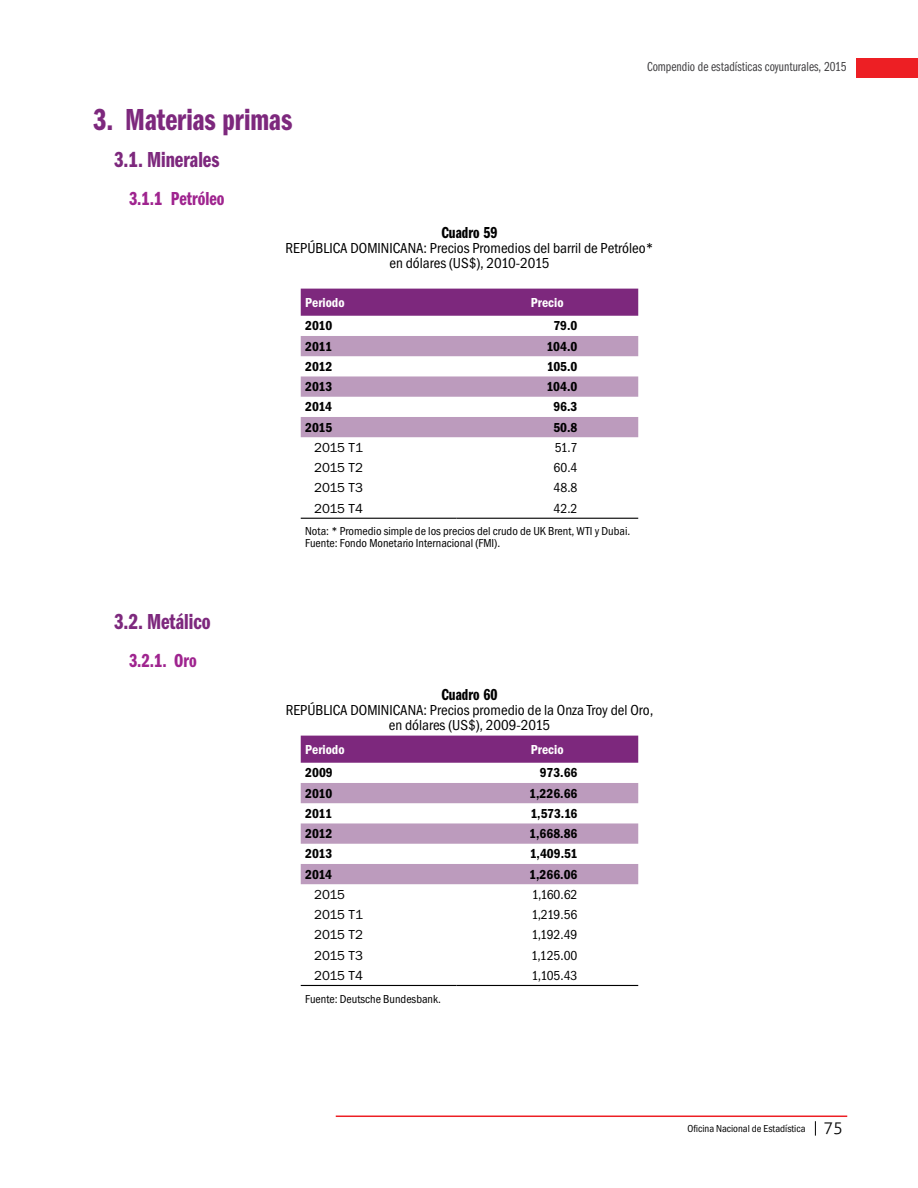
<style>
.page{position:relative;width:918px;height:1188px;background:#fff}
.page>*{position:absolute;margin:0;border:0;box-sizing:border-box;transform-origin:0 0}
.t1{font:31.5px "ITC Franklin Gothic Std Dm Cp";color:#7d287d}
.t2{font:22.5px "ITC Franklin Gothic Std Dm Cp";color:#7d287d}
.t3{font:19.5px "ITC Franklin Gothic Std Dm Cp";color:#9f248f}
.t4{font:16.5px "Franklin Got Itc TOT Dem Com";color:#000}
.t5{font:15px/15px "Franklin Got Itc TOT Boo Con";color:#000;text-align:center}
.t6{font:13.5px "Franklin Got Itc TOT Dem Con";color:#000}
.t7{font:13.5px "Franklin Got Itc TOT Boo Con";color:#000}
.t8{font:13.5px "Franklin Got Itc TOT Boo";letter-spacing:-.015em;color:#000}
.t9{font:13.5px "Franklin Got Itc TOT Boo Com";color:#414042}
.t10{font:13.5px "Franklin Got Itc TOT Dem Con";color:#fff}
.t11{font:12px/12px "Franklin Got Itc TOT Boo Con";color:#000}
.t12{font:10.5px "Franklin Got Itc TOT Boo Con";color:#000}
.s1{font-family:"Aller";font-weight:300;font-size:16.5px}
</style>
<div class="page">
<div style="left:856px;top:58px;width:62px;height:19px;background:#ed1f24"></div>
<svg style="left:815px;top:1121px;width:1px;height:15px"></svg>
<hr style="left:336px;top:1116px;width:511px;height:1px;background:#ed1f24">
<div style="left:301px;top:289px;width:337px;height:27px;background:#7d287d"></div>
<svg style="left:301px;top:336px;width:337px;height:101px"></svg>
<hr style="left:301px;top:518px;width:155px;height:1px;background:#000">
<hr style="left:456px;top:518px;width:182px;height:1px;background:#000">
<div style="left:301px;top:736px;width:337px;height:27px;background:#7d287d"></div>
<svg style="left:301px;top:783px;width:337px;height:101px"></svg>
<hr style="left:301px;top:985px;width:155px;height:1px;background:#000">
<hr style="left:456px;top:985px;width:182px;height:1px;background:#000">
<h1 class="t1" style="left:93px;top:102px;width:201px">3. Materias primas</h1>
<h2 class="t2" style="left:114px;top:147px;width:107px">3.1. Minerales</h2>
<h3 class="t3" style="left:129px;top:187px;width:97px">3.1.1 Petróleo</h3>
<p class="t9" style="left:647px;top:59px;width:201px">Compendio de estadísticas coyunturales, 2015</p>
<h2 class="t2" style="left:114px;top:609px;width:98px">3.2. Metálico</h2>
<h3 class="t3" style="left:129px;top:649px;width:69px">3.2.1. Oro</h3>
<p class="t4" style="left:441px;top:223px;width:58px">Cuadro 59</p>
<p class="t5" style="left:286px;top:240px;width:369px">REPÚBLICA DOMINICANA: Precios Promedios del barril de Petróleo* en dólares (US$), 2010-2015</p>
<p class="t10" style="left:305px;top:294px;width:41px">Periodo</p>
<p class="t10" style="left:531px;top:294px;width:34px">Precio</p>
<p class="t6" style="left:305px;top:318px;width:28px">2010</p>
<p class="t6" style="left:553px;top:318px;width:26px">79.0</p>
<p class="t6" style="left:305px;top:338px;width:28px">2011</p>
<p class="t6" style="left:547px;top:338px;width:32px">104.0</p>
<p class="t6" style="left:305px;top:359px;width:29px">2012</p>
<p class="t6" style="left:547px;top:359px;width:32px">105.0</p>
<p class="t6" style="left:305px;top:379px;width:29px">2013</p>
<p class="t6" style="left:547px;top:379px;width:32px">104.0</p>
<p class="t6" style="left:305px;top:399px;width:28px">2014</p>
<p class="t6" style="left:553px;top:399px;width:26px">96.3</p>
<p class="t6" style="left:305px;top:419px;width:29px">2015</p>
<p class="t6" style="left:553px;top:419px;width:26px">50.8</p>
<p class="t8" style="left:314px;top:440px;width:50px">2015 T1</p>
<p class="t7" style="left:555px;top:440px;width:24px">51.7</p>
<p class="t8" style="left:314px;top:460px;width:50px">2015 T2</p>
<p class="t7" style="left:554px;top:460px;width:25px">60.4</p>
<p class="t8" style="left:314px;top:480px;width:50px">2015 T3</p>
<p class="t7" style="left:554px;top:480px;width:25px">48.8</p>
<p class="t8" style="left:314px;top:501px;width:50px">2015 T4</p>
<p class="t7" style="left:554px;top:501px;width:25px">42.2</p>
<p class="t11" style="left:305px;top:525px;width:327px">Nota: * Promedio simple de los precios del crudo de UK Brent, WTI y Dubai.<br>Fuente: Fondo Monetario Internacional (FMI).</p>
<p class="t4" style="left:441px;top:685px;width:58px">Cuadro 60</p>
<p class="t5" style="left:286px;top:702px;width:369px">REPÚBLICA DOMINICANA: Precios promedio de la Onza Troy del Oro, en dólares (US$), 2009-2015</p>
<p class="t10" style="left:305px;top:741px;width:41px">Periodo</p>
<p class="t10" style="left:531px;top:741px;width:34px">Precio</p>
<p class="t6" style="left:305px;top:765px;width:29px">2009</p>
<p class="t6" style="left:540px;top:765px;width:39px">973.66</p>
<p class="t6" style="left:305px;top:785px;width:28px">2010</p>
<p class="t6" style="left:529px;top:785px;width:50px">1,226.66</p>
<p class="t6" style="left:305px;top:806px;width:28px">2011</p>
<p class="t6" style="left:530px;top:806px;width:49px">1,573.16</p>
<p class="t6" style="left:305px;top:826px;width:29px">2012</p>
<p class="t6" style="left:529px;top:826px;width:50px">1,668.86</p>
<p class="t6" style="left:305px;top:846px;width:29px">2013</p>
<p class="t6" style="left:530px;top:846px;width:49px">1,409.51</p>
<p class="t6" style="left:305px;top:866px;width:28px">2014</p>
<p class="t6" style="left:529px;top:866px;width:50px">1,266.06</p>
<p class="t8" style="left:314px;top:887px;width:32px">2015</p>
<p class="t7" style="left:532px;top:887px;width:47px">1,160.62</p>
<p class="t8" style="left:314px;top:907px;width:50px">2015 T1</p>
<p class="t7" style="left:531px;top:907px;width:48px">1,219.56</p>
<p class="t8" style="left:314px;top:927px;width:50px">2015 T2</p>
<p class="t7" style="left:531px;top:927px;width:48px">1,192.49</p>
<p class="t8" style="left:314px;top:948px;width:50px">2015 T3</p>
<p class="t7" style="left:531px;top:948px;width:48px">1,125.00</p>
<p class="t8" style="left:314px;top:968px;width:50px">2015 T4</p>
<p class="t7" style="left:532px;top:968px;width:47px">1,105.43</p>
<p class="t11" style="left:305px;top:993px;width:137px">Fuente: Deutsche Bundesbank.</p>
<p class="t12" style="left:688px;top:1122px;width:157px">Oficina Nacional de Estadística <span class="s1">75</span></p>
</div>
